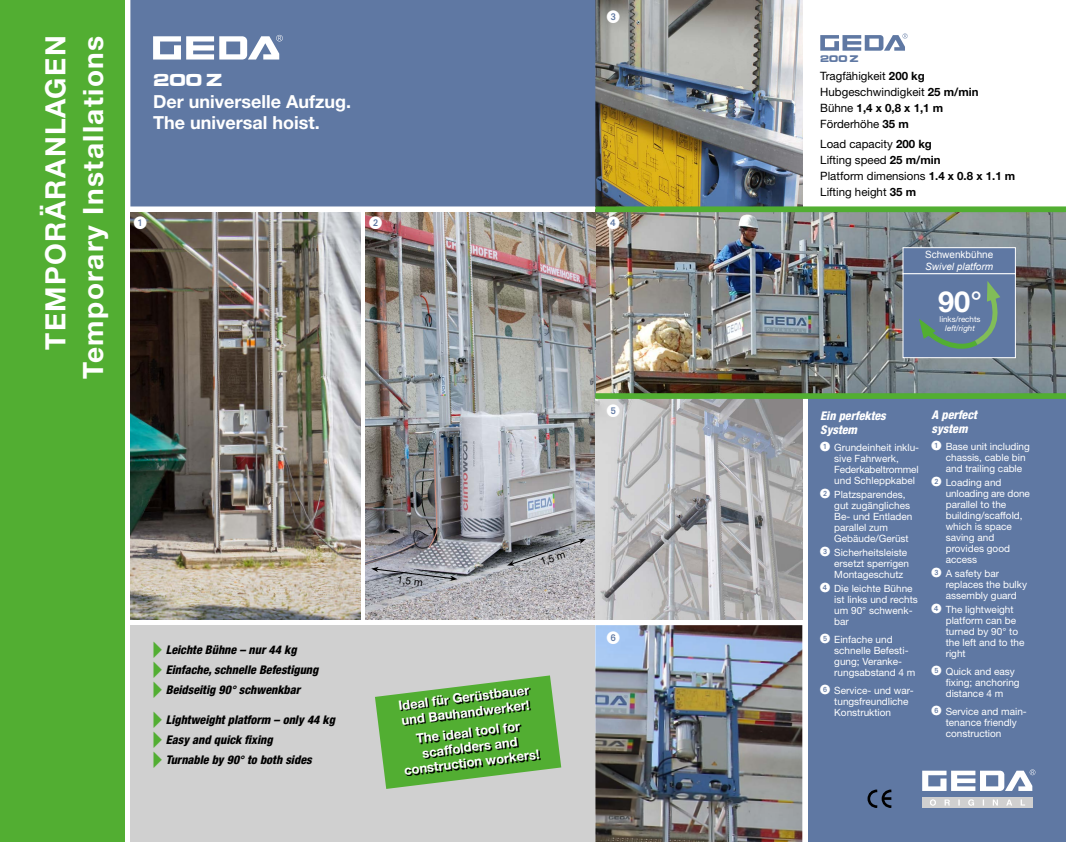
<style>
.page{position:relative;width:1066px;height:842px;background:#fff}
.page>*{position:absolute;margin:0;border:0;box-sizing:border-box;transform-origin:0 0}
.t1{font:700 29px "Helvetica Neue LT Std";color:#fff}
.t2{font:700 28px "Helvetica Neue LT Std";letter-spacing:.05em;color:#fff}
.t3{font:26.3px/19.8px "Webdings";color:#52ae32;text-align:justify}
.t4{font:700 18px/21.6px "Helvetica Neue LT Std";color:#fff}
.t5{font:700 18px "Micro";color:#fff}
.t6{font:700 13px/15px "Helvetica Neue LT Std";color:#fff}
.t7{font:italic 800 condensed 12px/20px "Helvetica Neue LT Std";color:#000}
.t8{font:italic 800 condensed 12px/14px "Helvetica Neue LT Std";color:#fff}
.t9{font:11.5px/16.1px "Helvetica Neue LT Std";color:#000}
.t10{font:10.2px "Helvetica Neue LT Std";color:#000}
.t11{font:10px/11px "Helvetica Neue LT Std";color:#fff}
.t12{font:italic 10px "Arial";color:#fff}
.t13{font:10px "Arial";color:#fff}
.t14{font:700 10px "Micro";color:#5f78a3}
.t15{font:8px "Helvetica Neue LT Std";color:#fff}
.t16{font:italic 8px "Helvetica Neue LT Std";color:#fff}
.s1{font-weight:700}
</style>
<div class="page">
<img style="left:595px;top:212px;width:471px;height:181px">
<img style="left:595px;top:625px;width:207px;height:217px">
<img style="left:366px;top:212px;width:229px;height:407px">
<div style="left:130px;top:625px;width:465px;height:217px;background:#d0d0d0"></div>
<img style="left:130px;top:212px;width:230px;height:407px">
<img style="left:595px;top:399px;width:207px;height:220px">
<div style="left:0;top:0;width:125px;height:842px;background:#52ae32"></div>
<img style="left:595px;top:0;width:207px;height:206px">
<div style="left:808px;top:399px;width:258px;height:443px;background:#5f78a3"></div>
<div style="left:130px;top:0;width:465px;height:206px;background:#5f78a3"></div>
<svg style="left:153px;top:35px;width:130px;height:25px"></svg>
<svg style="left:867px;top:789px;width:25px;height:19px"></svg>
<div style="left:922px;top:797px;width:110px;height:11px;background:#d0d0d0"></div>
<svg style="left:930px;top:799px;width:95px;height:7px"></svg>
<svg style="left:922px;top:769px;width:113px;height:22px"></svg>
<svg style="left:820px;top:33px;width:87px;height:18px"></svg>
<svg style="left:371px;top:567px;width:86px;height:14px"></svg>
<svg style="left:507px;top:539px;width:79px;height:27px;background:#85878b"></svg>
<div style="left:595px;top:206px;width:471px;height:6px;background:#52ae32"></div>
<svg style="left:375px;top:675px;width:186px;height:114px"></svg>
<svg style="left:400px;top:689px;width:141px;height:87px;background:#448c2b"></svg>
<div style="left:595px;top:393px;width:471px;height:6px;background:#52ae32"></div>
<div style="left:902px;top:273px;width:114px;height:85px;background:#5f78a3;border:1px solid #fff"></div>
<svg style="left:919px;top:281px;width:81px;height:68px"></svg>
<div style="left:903px;top:248px;width:112px;height:26px;background:#5f78a3"></div>
<div style="left:902px;top:247px;width:114px;height:27px;border:1px solid #fff"></div>
<svg style="left:134px;top:216px;width:13px;height:13px"></svg>
<svg style="left:369px;top:216px;width:13px;height:13px"></svg>
<svg style="left:607px;top:10px;width:12px;height:13px"></svg>
<svg style="left:607px;top:216px;width:12px;height:13px"></svg>
<svg style="left:607px;top:404px;width:12px;height:13px"></svg>
<svg style="left:607px;top:631px;width:12px;height:13px"></svg>
<h2 class="t2" style="left:38px;top:350px;width:316px;rotate:-90deg">TEMPORÄRANLAGEN</h2>
<h2 class="t2" style="left:76px;top:379px;width:344px;rotate:-90deg">Temporary Installations</h2>
<h3 class="t5" style="left:153px;top:68px;width:71px">200 Z</h3>
<h3 class="t4" style="left:153px;top:90px;width:200px">Der universelle Aufzug.<br>The universal hoist.</h3>
<h3 class="t3" style="left:144px;top:640px;width:28px">✔ ✔ ✔</h3>
<h3 class="t3" style="left:144px;top:710px;width:28px">✔ ✔ ✔</h3>
<p class="t7" style="left:166px;top:640px;width:154px">Leichte Bühne – nur 44 kg<br>Einfache, schnelle Befestigung<br>Beidseitig 90° schwenkbar</p>
<p class="t7" style="left:166px;top:710px;width:171px">Lightweight platform – only 44 kg<br>Easy and quick fixing<br>Turnable by 90° to both sides</p>
<p class="t10" style="left:398px;top:573px;width:27px;rotate:7deg">1,5 m</p>
<p class="t10" style="left:539px;top:556px;width:27px;rotate:-18deg">1,5 m</p>
<h3 class="t6" style="left:398px;top:698px;width:133px;rotate:-7deg">Ideal für Gerüstbauer und Bauhandwerker!</h3>
<h3 class="t6" style="left:399px;top:733px;width:138px;text-align:center;rotate:-7deg">The ideal tool for scaffolders and construction workers!</h3>
<p class="t14" style="left:820px;top:52px;width:40px">200 Z</p>
<p class="t9" style="left:820px;top:67px;width:160px">Tragfähigkeit <span class="s1">200 kg<br></span>Hubgeschwindigkeit <span class="s1">25 m/min<br></span>Bühne <span class="s1">1,4 x 0,8 x 1,1 m<br></span>Förderhöhe <span class="s1">35 m</span></p>
<p class="t9" style="left:820px;top:135px;width:197px">Load capacity <span class="s1">200 kg<br></span>Lifting speed <span class="s1">25 m/min<br></span>Platform dimensions <span class="s1">1.4 x 0.8 x 1.1 m<br></span>Lifting height <span class="s1">35 m</span></p>
<p class="t13" style="left:925px;top:248px;width:70px">Schwenkbühne</p>
<p class="t12" style="left:925px;top:260px;width:69px">Swivel platform</p>
<h1 class="t1" style="left:938px;top:284px;width:45px">90°</h1>
<p class="t15" style="left:940px;top:314px;width:42px">links/rechts</p>
<p class="t16" style="left:945px;top:324px;width:31px">left/right</p>
<p class="t8" style="left:820px;top:408px;width:67px">Ein perfektes<br>System</p>
<p class="t11" style="left:834px;top:441px;width:86px">Grundeinheit inklu&shy;sive Fahrwerk,<br>Federkabeltrommel und Schleppkabel</p>
<p class="t11" style="left:834px;top:488px;width:79px">Platzsparendes, gut zugängliches<br>Be- und Entladen parallel zum<br>Gebäude/Gerüst</p>
<p class="t11" style="left:834px;top:546px;width:76px;text-indent:-14px">✓ Sicherheitsleiste ersetzt sperrigen<br>Montageschutz</p>
<p class="t11" style="left:834px;top:582px;width:85px;text-indent:-14px">✔ Die leichte Bühne ist links und rechts um 90° schwenk&shy;bar</p>
<p class="t11" style="left:834px;top:633px;width:83px">Einfache und schnelle Befesti&shy;gung; Veranke&shy;rungsabstand 4 m</p>
<p class="t11" style="left:834px;top:684px;width:81px">Service- und war&shy;tungsfreundliche<br>Konstruktion</p>
<p class="t8" style="left:931px;top:408px;width:47px">A perfect system</p>
<p class="t11" style="left:946px;top:441px;width:86px">Base unit including chassis, cable bin and trailing cable</p>
<p class="t11" style="left:946px;top:477px;width:86px">Loading and unloading are done parallel to the building/scaffold, which is space saving and provides good access</p>
<p class="t11" style="left:946px;top:568px;width:83px;text-indent:-14px">✓ A safety bar replaces the bulky assembly guard</p>
<p class="t11" style="left:946px;top:604px;width:80px;text-indent:-14px">✔ The lightweight platform can be turned by 90° to the left and to the right</p>
<p class="t11" style="left:946px;top:666px;width:75px">Quick and easy fixing; anchoring distance 4 m</p>
<p class="t11" style="left:946px;top:706px;width:83px">Service and main&shy;tenance friendly construction</p>
</div>
